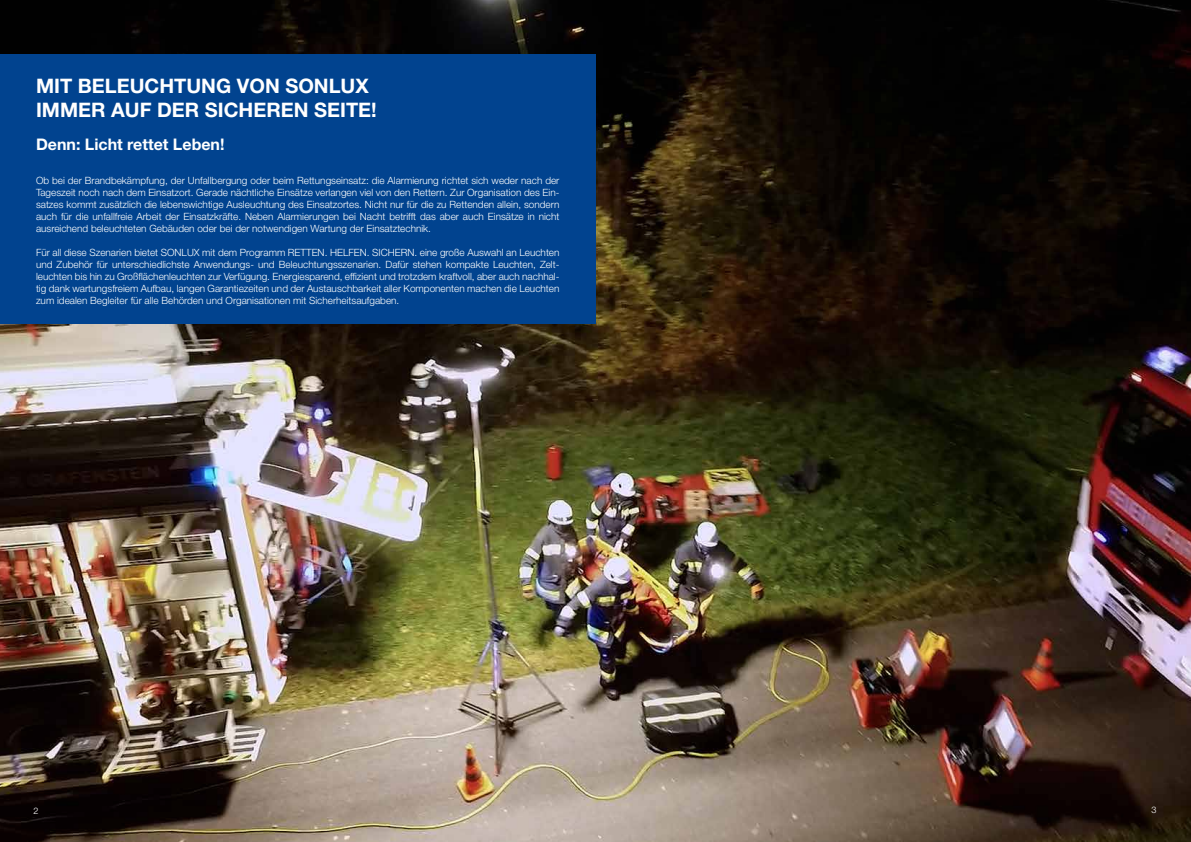
<style>
.page{position:relative;width:1191px;height:842px;background:#fff}
.page>*{position:absolute;margin:0;border:0;box-sizing:border-box;transform-origin:0 0}
.t1{font:700 20px "Helvetica Neue LT Pro";color:#fff}
.t2{font:700 20px "Helvetica Neue LT Pro";color:#fff}
.t3{font:700 16px "Helvetica Neue LT Pro";color:#fff}
.t4{font:300 10px/12px "Helvetica Neue LT Pro";color:#fff;text-align:justify}
.t5{font:300 9px "Helvetica Neue LT Pro";color:#fff}
</style>
<div class="page">
<img style="left:0;top:0;width:1191px;height:842px">
<div style="left:0;top:54px;width:595px;height:269px;background:#01438f"></div>
<h1 class="t2" style="left:36px;top:73px;width:334px">MIT BELEUCHTUNG VON SONLUX</h1>
<h1 class="t1" style="left:36px;top:97px;width:342px">IMMER AUF DER SICHEREN SEITE!</h1>
<h2 class="t3" style="left:36px;top:135px;width:190px">Denn: Licht rettet Leben!</h2>
<p class="t4" style="left:36px;top:174px;width:525px">Ob bei der Brandbekämpfung, der Unfallbergung oder beim Rettungseinsatz: die Alarmierung richtet sich weder nach der Tageszeit noch nach dem Einsatzort. Gerade nächtliche Einsätze verlangen viel von den Rettern. Zur Organisation des Ein&shy;satzes kommt zusätzlich die lebenswichtige Ausleuchtung des Einsatzortes. Nicht nur für die zu Rettenden allein, sondern auch für die unfallfreie Arbeit der Einsatzkräfte. Neben Alarmierungen bei Nacht betrifft das aber auch Einsätze in nicht ausreichend beleuchteten Gebäuden oder bei der notwendigen Wartung der Einsatztechnik.</p>
<p class="t4" style="left:36px;top:246px;width:525px">Für all diese Szenarien bietet SONLUX mit dem Programm RETTEN. HELFEN. SICHERN. eine große Auswahl an Leuchten und Zubehör für unterschiedlichste Anwendungs- und Beleuchtungsszenarien. Dafür stehen kompakte Leuchten, Zelt&shy;leuchten bis hin zu Großflächenleuchten zur Verfügung. Energiesparend, effizient und trotzdem kraftvoll, aber auch nachhal&shy;tig dank wartungsfreiem Aufbau, langen Garantiezeiten und der Austauschbarkeit aller Komponenten machen die Leuchten zum idealen Begleiter für alle Behörden und Organisationen mit Sicherheitsaufgaben.</p>
<p class="t5" style="left:34px;top:805px;width:7px">2</p>
<p class="t5" style="left:1151px;top:804px;width:7px">3</p>
</div>
